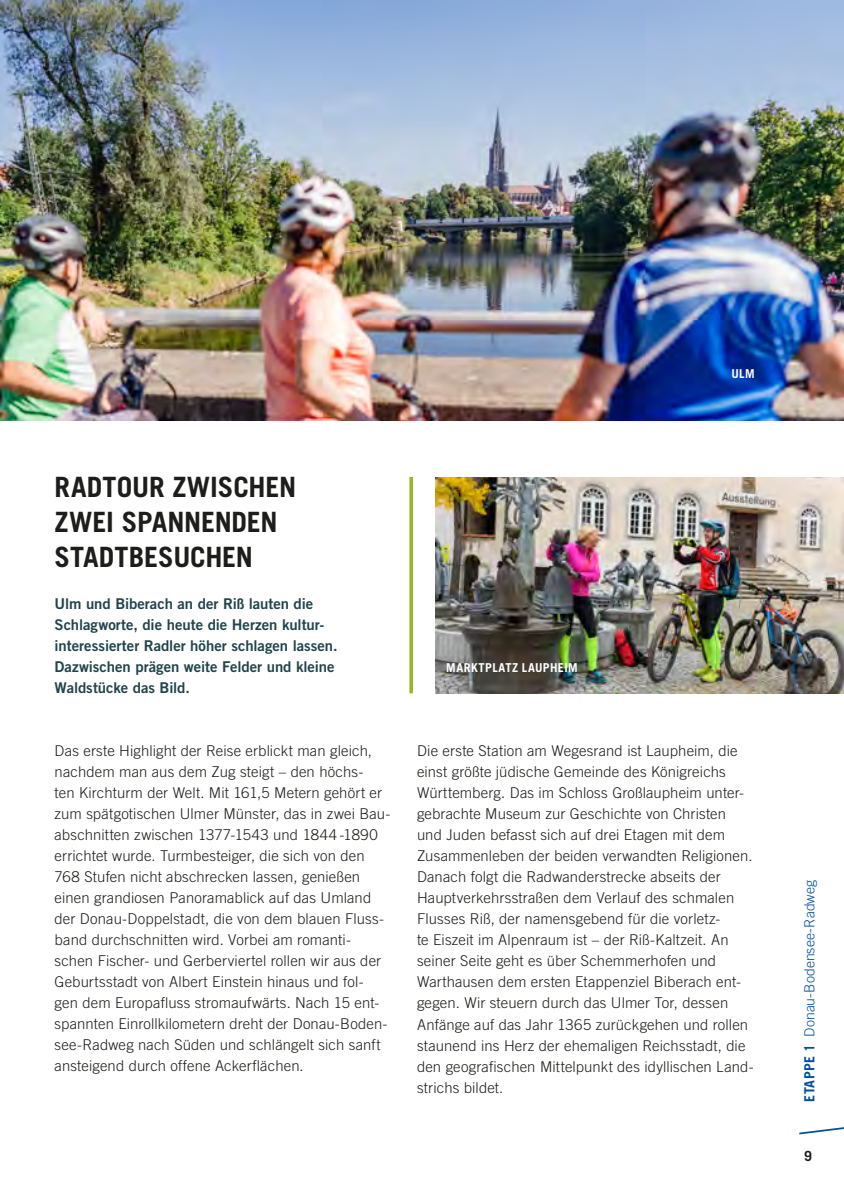
<style>
.page{position:relative;width:844px;height:1191px;background:#fff}
.page>*{position:absolute;margin:0;border:0;box-sizing:border-box;transform-origin:0 0}
.t1{font:700 28px/35px "Trade Gothic LT Std";letter-spacing:-.01em;color:#1d1d1b}
.t2{font:300 14.88px/21px "Trade Gothic LT Std";letter-spacing:.01em;color:#1d1d1b}
.t3{font:14.88px/21px "Trade Gothic LT Std Bd 2";color:#20444c}
.t4{font:300 14px "Trade Gothic LT Std";letter-spacing:.005em;color:#004f9f}
.t5{font:700 14px "Trade Gothic LT Std";color:#1d1d1b}
.t6{font:700 12.25px "Trade Gothic LT Std";letter-spacing:.035em;color:#fff}
.s1{font-weight:700}
</style>
<div class="page">
<svg style="left:409px;top:477px;width:4px;height:216px"></svg>
<img style="left:435px;top:477px;width:408px;height:216px">
<img style="left:0;top:0;width:843px;height:420px">
<svg style="left:799px;top:1127px;width:44px;height:8px"></svg>
<h1 class="t1" style="left:55px;top:469px;width:243px">RADTOUR ZWISCHEN<br>ZWEI SPANNENDEN<br>STADTBESUCHEN</h1>
<p class="t3" style="left:55px;top:593px;width:284px">Ulm und Biberach an der Riß lauten die Schlagworte, die heute die Herzen kultur&shy;interessierter Radler höher schlagen lassen.<br>Dazwischen prägen weite Felder und kleine Waldstücke das Bild.</p>
<p class="t6" style="left:446px;top:660px;width:133px">MARKTPLATZ LAUPHEIM</p>
<p class="t6" style="left:731px;top:366px;width:25px">ULM</p>
<p class="t2" style="left:55px;top:740px;width:337px">Das erste Highlight der Reise erblickt man gleich, nachdem man aus dem Zug steigt – den höchs-<br>ten Kirchturm der Welt. Mit 161,5 Metern gehört er zum spätgotischen Ulmer Münster, das in zwei Bau&shy;abschnitten zwischen 1377-1543 und 1844 -1890 errichtet wurde. Turmbesteiger, die sich von den 768 Stufen nicht abschrecken lassen, genießen einen grandiosen Panoramablick auf das Umland der Donau-Doppelstadt, die von dem blauen Fluss&shy;band durchschnitten wird. Vorbei am romanti&shy;schen Fischer- und Gerberviertel rollen wir aus der Geburtsstadt von Albert Einstein hinaus und fol&shy;gen dem Europafluss stromaufwärts. Nach 15 ent&shy;spannten Einrollkilometern dreht der Donau-Boden&shy;see-Radweg nach Süden und schlängelt sich sanft ansteigend durch offene Ackerflächen.</p>
<p class="t2" style="left:417px;top:740px;width:338px">Die erste Station am Wegesrand ist Laupheim, die einst größte jüdische Gemeinde des Königreichs Württemberg. Das im Schloss Großlaupheim unter&shy;gebrachte Museum zur Geschichte von Christen und Juden befasst sich auf drei Etagen mit dem Zusammenleben der beiden verwandten Religionen.<br>Danach folgt die Radwanderstrecke abseits der Hauptverkehrsstraßen dem Verlauf des schmalen Flusses Riß, der namensgebend für die vorletz-<br>te Eiszeit im Alpenraum ist – der Riß-Kaltzeit. An seiner Seite geht es über Schemmerhofen und Warthausen dem ersten Etappenziel Biberach ent&shy;gegen. Wir steuern durch das Ulmer Tor, dessen Anfänge auf das Jahr 1365 zurückgehen und rollen staunend ins Herz der ehemaligen Reichsstadt, die den geografischen Mittelpunkt des idyllischen Land&shy;strichs bildet.</p>
<p class="t4" style="left:800px;top:1101px;width:223px;rotate:-90deg"><span class="s1">ETAPPE 1</span> Donau-Bodensee-Radweg</p>
<p class="t5" style="left:804px;top:1146px;width:9px">9</p>
</div>
